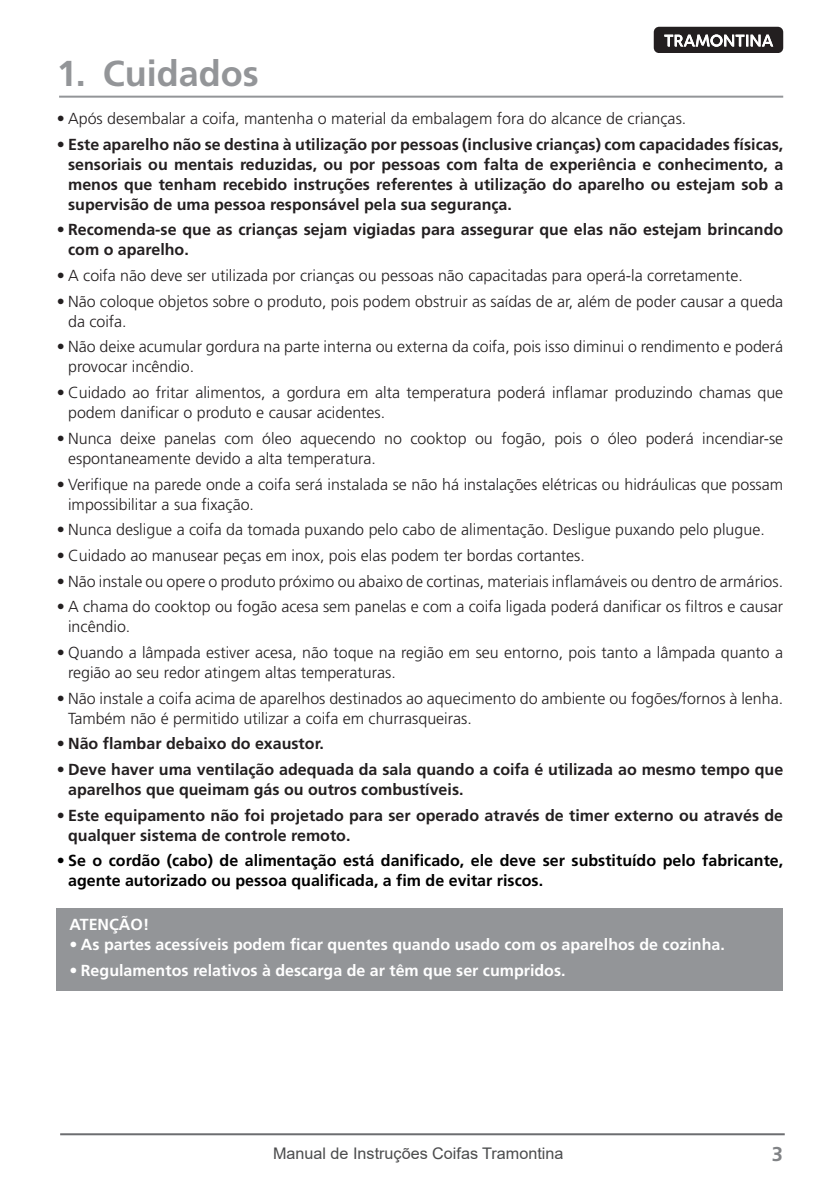
<style>
.page{position:relative;width:840px;height:1191px;background:#fff}
.page>*{position:absolute;margin:0;border:0;box-sizing:border-box;transform-origin:0 0}
.Títulos{font:700 36px "Frutiger LT Pro";color:#939598}
.t1{font:700 20px "Frutiger LT Pro";color:#818386}
.t2{font:300 16px/20px "Frutiger LT Pro";color:#231f20}
.t3{font:700 16px/20px "Frutiger LT Pro";color:#231f20}
.t4{font:700 16px/20px "Frutiger LT Pro";color:#000}
.t5{font:700 16px "Frutiger LT Pro";color:#fff}
.t6{font:16px "Arial";color:#4b4c4d}
</style>
<div class="page">
<svg style="left:653px;top:27px;width:129px;height:26px;background:#514e4f"></svg>
<hr style="left:60px;top:1133px;width:724px;height:2px;background:#6c6d70">
<div style="left:57px;top:908px;width:725px;height:82px;background:#939598"></div>
<hr style="left:59px;top:96px;width:723px;height:2px;background:#939598">
<p class="Títulos" style="left:57px;top:52px;width:203px">1. Cuidados</p>
<p class="t2" style="left:57px;top:109px;width:630px">• Após desembalar a coifa, mantenha o material da embalagem fora do alcance de crianças.</p>
<p class="t3" style="left:68px;top:134px;width:716px;text-align:justify;text-indent:-11px">• Este aparelho não se destina à utilização por pessoas (inclusive crianças) com capacidades físicas, sensoriais ou mentais reduzidas, ou por pessoas com falta de experiência e conhecimento, a menos que tenham recebido instruções referentes à utilização do aparelho ou estejam sob a supervisão de uma pessoa responsável pela sua segurança.</p>
<p class="t3" style="left:68px;top:220px;width:716px;text-indent:-11px">• Recomenda-se que as crianças sejam vigiadas para assegurar que elas não estejam brincando com o aparelho.</p>
<p class="t2" style="left:57px;top:266px;width:687px">• A coifa não deve ser utilizada por crianças ou pessoas não capacitadas para operá-la corretamente.</p>
<p class="t2" style="left:68px;top:291px;width:716px;text-indent:-11px">• Não coloque objetos sobre o produto, pois podem obstruir as saídas de ar, além de poder causar a queda da coifa.</p>
<p class="t2" style="left:68px;top:337px;width:716px;text-indent:-11px">• Não deixe acumular gordura na parte interna ou externa da coifa, pois isso diminui o rendimento e poderá provocar incêndio.</p>
<p class="t2" style="left:68px;top:383px;width:716px;text-indent:-11px">• Cuidado ao fritar alimentos, a gordura em alta temperatura poderá inflamar produzindo chamas que podem danificar o produto e causar acidentes.</p>
<p class="t2" style="left:68px;top:428px;width:716px;text-indent:-11px">• Nunca deixe panelas com óleo aquecendo no cooktop ou fogão, pois o óleo poderá incendiar-se espontaneamente devido a alta temperatura.</p>
<p class="t2" style="left:68px;top:474px;width:716px;text-indent:-11px">• Verifique na parede onde a coifa será instalada se não há instalações elétricas ou hidráulicas que possam impossibilitar a sua fixação.</p>
<p class="t2" style="left:57px;top:520px;width:709px">• Nunca desligue a coifa da tomada puxando pelo cabo de alimentação. Desligue puxando pelo plugue.</p>
<p class="t2" style="left:57px;top:545px;width:529px">• Cuidado ao manusear peças em inox, pois elas podem ter bordas cortantes.</p>
<p class="t2" style="left:57px;top:571px;width:727px">• Não instale ou opere o produto próximo ou abaixo de cortinas, materiais inflamáveis ou dentro de armários.</p>
<p class="t2" style="left:68px;top:597px;width:716px;text-indent:-11px">• A chama do cooktop ou fogão acesa sem panelas e com a coifa ligada poderá danificar os filtros e causar incêndio.</p>
<p class="t2" style="left:68px;top:642px;width:716px;text-indent:-11px">• Quando a lâmpada estiver acesa, não toque na região em seu entorno, pois tanto a lâmpada quanto a região ao seu redor atingem altas temperaturas.</p>
<p class="t2" style="left:68px;top:688px;width:716px;text-indent:-11px">• Não instale a coifa acima de aparelhos destinados ao aquecimento do ambiente ou fogões/fornos à lenha.<br>Também não é permitido utilizar a coifa em churrasqueiras.</p>
<p class="t3" style="left:57px;top:734px;width:268px">• Não flambar debaixo do exaustor.</p>
<p class="t3" style="left:68px;top:759px;width:716px;text-indent:-11px">• Deve haver uma ventilação adequada da sala quando a coifa é utilizada ao mesmo tempo que aparelhos que queimam gás ou outros combustíveis.</p>
<p class="t3" style="left:68px;top:805px;width:716px;text-indent:-11px">• Este equipamento não foi projetado para ser operado através de timer externo ou através de qualquer sistema de controle remoto.</p>
<p class="t4" style="left:68px;top:851px;width:716px;text-indent:-11px">• Se o cordão (cabo) de alimentação está danificado, ele deve ser substituído pelo fabricante, agente autorizado ou pessoa qualificada, a fim de evitar riscos.</p>
<p class="t5" style="left:69px;top:915px;width:81px">ATENÇÃO!</p>
<p class="t5" style="left:69px;top:935px;width:656px">• As partes acessíveis podem ficar quentes quando usado com os aparelhos de cozinha.</p>
<p class="t5" style="left:69px;top:960px;width:497px">• Regulamentos relativos à descarga de ar têm que ser cumpridos.</p>
<p class="t6" style="left:273px;top:1142px;width:292px">Manual de Instruções Coifas Tramontina</p>
<p class="t1" style="left:771px;top:1142px;width:13px">3</p>
</div>
